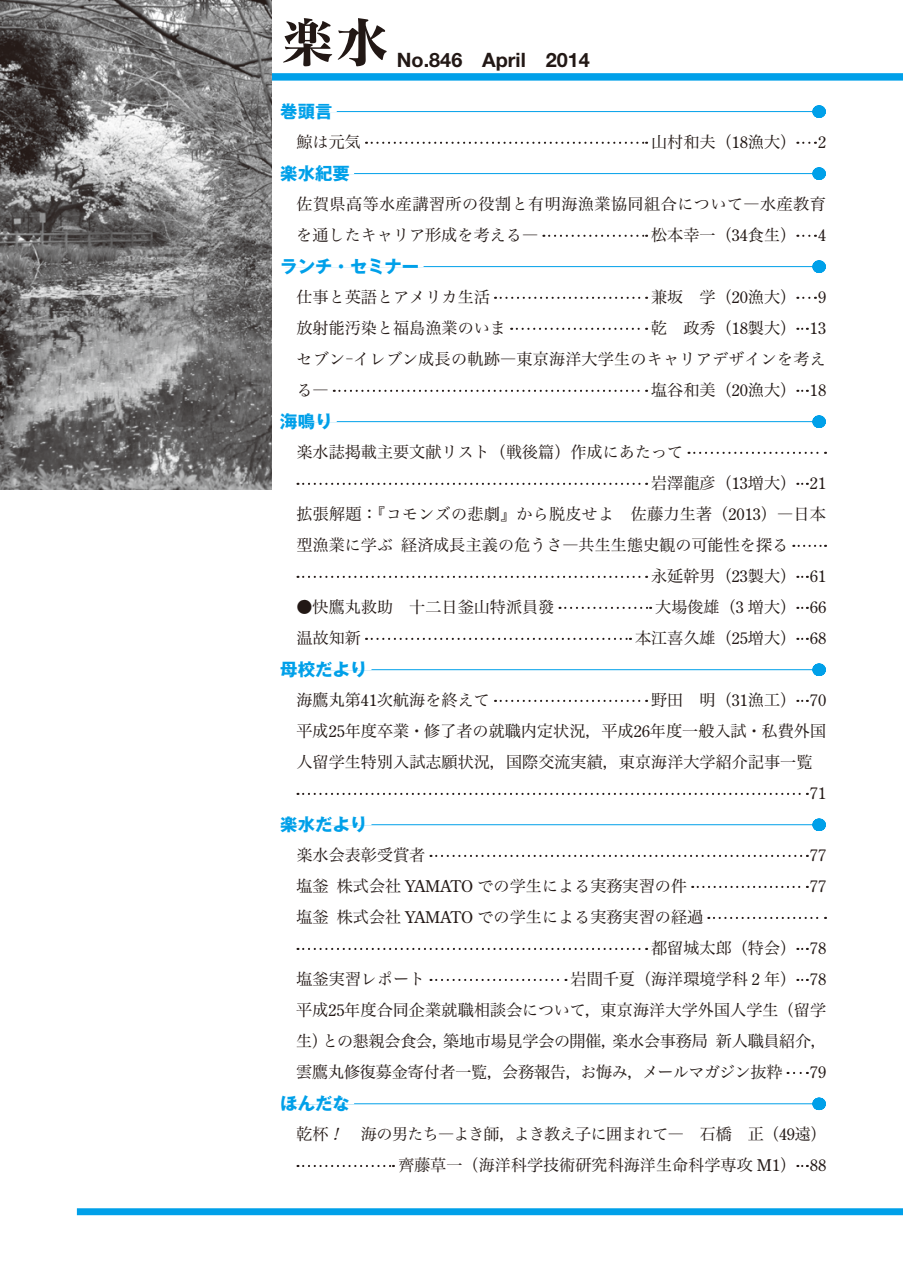
<style>
.page{position:relative;width:903px;height:1275px;background:#fff}
.page>*{position:absolute;margin:0;border:0;box-sizing:border-box;transform-origin:0 0}
.t1{font:54.6px "Matisse Pro B";color:#221815}
.t2{font:700 19.78px "Helvetica Neue LT Std";color:#221815}
.t3{font:700 17.32px "Gothic MB101 Pr 6";color:#00a0e9}
.t4{font:16.1px/31px "Hira Min Pro W3";color:#221815;text-align:justify}
.t5{font:16.1px/31px "Hira Min Pro W3";letter-spacing:.025em;color:#221815}
.t6{font:16.1px "Century Old Style Std";color:#221815}
.s1{font-family:"Century Old Style Std"}
.s2{font-style:italic}
</style>
<div class="page">
<div style="left:77px;top:73px;width:826px;height:8px;background:#00a0e9"></div>
<div style="left:77px;top:1208px;width:826px;height:7px;background:#00a0e9"></div>
<svg style="left:818px;top:105px;width:2px;height:13px"></svg>
<hr style="left:285px;top:111px;width:540px;height:1px;background:#00a0e9">
<div style="left:280px;top:107px;width:57px;height:5px;background:#fff"></div>
<svg style="left:818px;top:167px;width:2px;height:13px"></svg>
<hr style="left:285px;top:173px;width:540px;height:1px;background:#00a0e9">
<div style="left:280px;top:169px;width:74px;height:5px;background:#fff"></div>
<svg style="left:818px;top:260px;width:2px;height:13px"></svg>
<hr style="left:285px;top:266px;width:540px;height:1px;background:#00a0e9">
<div style="left:280px;top:262px;width:144px;height:5px;background:#fff"></div>
<svg style="left:818px;top:415px;width:2px;height:13px"></svg>
<hr style="left:285px;top:421px;width:540px;height:1px;background:#00a0e9">
<div style="left:280px;top:417px;width:57px;height:5px;background:#fff"></div>
<svg style="left:818px;top:663px;width:2px;height:13px"></svg>
<hr style="left:285px;top:669px;width:540px;height:1px;background:#00a0e9">
<div style="left:280px;top:665px;width:91px;height:5px;background:#fff"></div>
<svg style="left:818px;top:819px;width:2px;height:12px"></svg>
<hr style="left:285px;top:824px;width:540px;height:1px;background:#00a0e9">
<div style="left:280px;top:820px;width:91px;height:5px;background:#fff"></div>
<svg style="left:818px;top:1098px;width:2px;height:12px"></svg>
<hr style="left:285px;top:1103px;width:540px;height:1px;background:#00a0e9">
<div style="left:280px;top:1099px;width:74px;height:5px;background:#fff"></div>
<svg style="left:366px;top:142px;width:281px;height:2px"></svg>
<svg style="left:797px;top:142px;width:19px;height:2px"></svg>
<svg style="left:543px;top:235px;width:104px;height:2px"></svg>
<svg style="left:797px;top:235px;width:19px;height:2px"></svg>
<svg style="left:495px;top:297px;width:152px;height:2px"></svg>
<svg style="left:797px;top:297px;width:19px;height:2px"></svg>
<svg style="left:511px;top:328px;width:136px;height:2px"></svg>
<svg style="left:797px;top:328px;width:11px;height:2px"></svg>
<svg style="left:334px;top:390px;width:313px;height:2px"></svg>
<svg style="left:797px;top:390px;width:11px;height:2px"></svg>
<svg style="left:688px;top:452px;width:138px;height:2px"></svg>
<svg style="left:297px;top:483px;width:350px;height:2px"></svg>
<svg style="left:797px;top:483px;width:11px;height:2px"></svg>
<svg style="left:793px;top:545px;width:33px;height:2px"></svg>
<svg style="left:297px;top:576px;width:350px;height:2px"></svg>
<svg style="left:797px;top:576px;width:11px;height:2px"></svg>
<svg style="left:559px;top:607px;width:92px;height:2px"></svg>
<svg style="left:797px;top:607px;width:11px;height:2px"></svg>
<svg style="left:366px;top:638px;width:265px;height:2px"></svg>
<svg style="left:797px;top:638px;width:11px;height:2px"></svg>
<svg style="left:495px;top:700px;width:152px;height:2px"></svg>
<svg style="left:797px;top:700px;width:11px;height:2px"></svg>
<svg style="left:297px;top:793px;width:511px;height:2px"></svg>
<svg style="left:430px;top:855px;width:378px;height:2px"></svg>
<svg style="left:692px;top:886px;width:116px;height:2px"></svg>
<svg style="left:708px;top:917px;width:118px;height:2px"></svg>
<svg style="left:297px;top:948px;width:350px;height:2px"></svg>
<svg style="left:797px;top:948px;width:11px;height:2px"></svg>
<svg style="left:430px;top:979px;width:136px;height:2px"></svg>
<svg style="left:797px;top:979px;width:11px;height:2px"></svg>
<svg style="left:794px;top:1072px;width:14px;height:2px"></svg>
<svg style="left:297px;top:1165px;width:97px;height:2px"></svg>
<svg style="left:797px;top:1165px;width:11px;height:2px"></svg>
<img style="left:0;top:0;width:271px;height:489px">
<h1 class="t1" style="left:280px;top:7px;width:111px">楽水</h1>
<p class="t2" style="left:397px;top:48px;width:194px">No.846 April 2014</p>
<p class="t3" style="left:280px;top:97px;width:54px">巻頭言</p>
<p class="t4" style="left:296px;top:125px;width:66px">鯨は元気</p>
<p class="t4" style="left:651px;top:125px;width:147px">山村和夫（<span class="s1">18</span>漁大）</p>
<p class="t6" style="left:818px;top:132px;width:10px">2</p>
<p class="t3" style="left:280px;top:159px;width:71px">楽水紀要</p>
<p class="t5" style="left:296px;top:187px;width:531px">佐賀県高等水産講習所の役割と有明海漁業協同組合について―水産教育を通したキャリア形成を考える―</p>
<p class="t4" style="left:651px;top:218px;width:147px">松本幸一（<span class="s1">34</span>食生）</p>
<p class="t6" style="left:818px;top:225px;width:10px">4</p>
<p class="t3" style="left:280px;top:252px;width:140px">ランチ・セミナー</p>
<p class="t4" style="left:296px;top:280px;width:195px">仕事と英語とアメリカ生活</p>
<p class="t4" style="left:651px;top:280px;width:147px">兼坂 学（<span class="s1">20</span>漁大）</p>
<p class="t6" style="left:818px;top:287px;width:10px">9</p>
<p class="t4" style="left:296px;top:311px;width:211px">放射能汚染と福島漁業のいま</p>
<p class="t4" style="left:296px;top:311px;width:531px;text-indent:355px">乾 政秀（<span class="s1">18</span>製大） <span class="s1">13</span>セブン‒イレブン成長の軌跡―東京海洋大学生のキャリアデザインを考える―</p>
<p class="t4" style="left:651px;top:373px;width:176px">塩谷和美（<span class="s1">20</span>漁大） <span class="s1">18</span></p>
<p class="t3" style="left:280px;top:407px;width:54px">海鳴り</p>
<p class="t4" style="left:296px;top:435px;width:388px">楽水誌掲載主要文献リスト（戦後篇）作成にあたって</p>
<p class="t4" style="left:651px;top:466px;width:176px">岩澤龍彦（<span class="s1">13</span>増大） <span class="s1">21</span></p>
<p class="t4" style="left:296px;top:497px;width:531px">拡張解題：『コモンズの悲劇』から脱皮せよ 佐藤力生著（<span class="s1">2013</span>）―日本</p>
<p class="t4" style="left:296px;top:528px;width:493px">型漁業に学ぶ経済成長主義の危うさ―共生生態史観の可能性を探る</p>
<p class="t4" style="left:651px;top:559px;width:176px">永延幹男（<span class="s1">23</span>製大） <span class="s1">61</span></p>
<p class="t4" style="left:296px;top:590px;width:259px">●快鷹丸救助 十二日釜山特派員發</p>
<p class="t4" style="left:655px;top:590px;width:172px">大場俊雄（<span class="s1">3</span> 増大） <span class="s1">66</span></p>
<p class="t4" style="left:296px;top:621px;width:66px">温故知新</p>
<p class="t4" style="left:635px;top:621px;width:192px">本江喜久雄（<span class="s1">25</span>増大） <span class="s1">68</span></p>
<p class="t3" style="left:280px;top:655px;width:88px">母校だより</p>
<p class="t4" style="left:296px;top:683px;width:195px">海鷹丸第<span class="s1">41</span>次航海を終えて</p>
<p class="t4" style="left:296px;top:683px;width:531px;text-indent:355px">野田 明（<span class="s1">31</span>漁工） <span class="s1">70</span>平成<span class="s1">25</span>年度卒業・修了者の就職内定状況，平成<span class="s1">26</span>年度一般入試・私費外国人留学生特別入試志願状況，国際交流実績，東京海洋大学紹介記事一覧</p>
<p class="t6" style="left:810px;top:783px;width:18px">71</p>
<p class="t3" style="left:280px;top:810px;width:88px">楽水だより</p>
<p class="t4" style="left:296px;top:838px;width:130px">楽水会表彰受賞者</p>
<p class="t6" style="left:810px;top:845px;width:18px">77</p>
<p class="t4" style="left:296px;top:869px;width:392px">塩釜株式会社 <span class="s1">YAMATO</span> での学生による実務実習の件</p>
<p class="t6" style="left:810px;top:876px;width:18px">77</p>
<p class="t4" style="left:296px;top:900px;width:408px">塩釜株式会社 <span class="s1">YAMATO</span> での学生による実務実習の経過</p>
<p class="t4" style="left:651px;top:931px;width:176px">都留城太郎（特会） <span class="s1">78</span></p>
<p class="t4" style="left:296px;top:962px;width:130px">塩釜実習レポート</p>
<p class="t4" style="left:296px;top:962px;width:532px;text-indent:274px">岩間千夏（海洋環境学科 <span class="s1">2</span> 年） <span class="s1">78</span>平成<span class="s1">25</span>年度合同企業就職相談会について，東京海洋大学外国人学生（留学生）との懇親会食会，築地市場見学会の開催，楽水会事務局新人職員紹介，雲鷹丸修復募金寄付者一覧，会務報告，お悔み，メールマガジン抜粋</p>
<p class="t6" style="left:810px;top:1062px;width:18px">79</p>
<p class="t3" style="left:280px;top:1089px;width:71px">ほんだな</p>
<p class="t4" style="left:296px;top:1117px;width:532px;text-align:right">乾杯<span class="s2">！</span> 海の男たち―よき師，よき教え子に囲まれて― 石橋 正（<span class="s1">49</span>遠）齊藤草一（海洋科学技術研究科海洋生命科学専攻 <span class="s1">M1</span>） <span class="s1">88</span></p>
</div>
